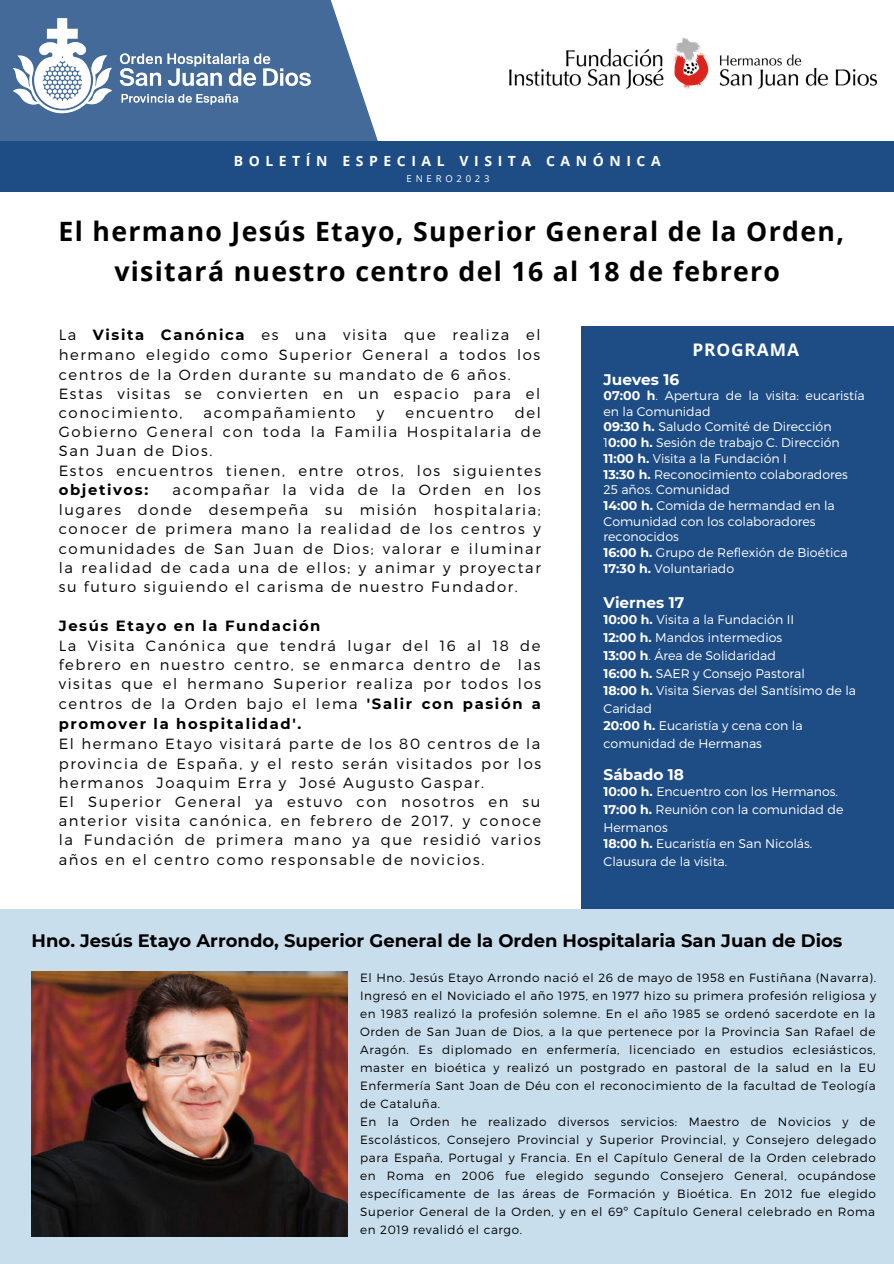
<style>
.page{position:relative;width:894px;height:1264px;background:#fff}
.page>*{position:absolute;margin:0;border:0;box-sizing:border-box;transform-origin:0 0}
.t1{font:700 26.55px/40.5px "Open Sans";letter-spacing:.05em;color:#000;text-align:center}
.t2{font:700 18px "Montserrat";color:#000}
.t3{font:700 17.4px "Open Sans";letter-spacing:.05em;color:#fff}
.t4{font:700 15.3px "Montserrat";color:#fff}
.t5{font:300 14.7px/19.5px "Montserrat";letter-spacing:.11em;color:#000}
.t6{font:700 14.7px "Montserrat";letter-spacing:.11em;color:#000}
.t7{font:700 13.95px "Open Sans";letter-spacing:.4em;color:#fff}
.t8{font:300 12.6px/15.8px "Montserrat";color:#fff}
.t9{font:300 12px/18px "Montserrat";letter-spacing:.05em;color:#000}
.t10{font:9.45px "Open Sans";letter-spacing:.4em;color:#fff}
.s1{font-weight:700}
</style>
<div class="page">
<div style="left:581px;top:326px;width:312px;height:582px;background:#1e4d86"></div>
<div style="left:0;top:142px;width:893px;height:49px;background:#1e4d86"></div>
<svg style="left:338px;top:22px;width:50px;height:120px"></svg>
<img style="left:0;top:0;width:338px;height:142px">
<div style="left:0;top:909px;width:893px;height:354px;background:#c9deec"></div>
<img style="left:32px;top:971px;width:315px;height:264px">
<img style="left:509px;top:37px;width:367px;height:53px">
<p class="t7" style="left:234px;top:151px;width:428px">BOLETÍN ESPECIAL VISITA CANÓNICA</p>
<p class="t10" style="left:406px;top:172px;width:84px">ENERO2023</p>
<h1 class="t1" style="left:59px;top:210px;width:786px">El hermano Jesús Etayo, Superior General de la Orden, visitará nuestro centro del 16 al 18 de febrero</h1>
<p class="t5" style="left:59px;top:324px;width:483px">La <span class="s1">Visita Canónica</span> es una visita que realiza el hermano elegido como Superior General a todos los centros de la Orden durante su mandato de 6 años.<br>Estas visitas se convierten en un espacio para el conocimiento,</p>
<p class="t5" style="left:203px;top:402px;width:153px">acompañamiento</p>
<p class="t5" style="left:377px;top:402px;width:9px">y</p>
<p class="t5" style="left:405px;top:402px;width:90px">encuentro</p>
<p class="t5" style="left:59px;top:402px;width:484px;text-indent:456px">del<br>Gobierno General con toda la Familia Hospitalaria de<br>San Juan de Dios.<br>Estos encuentros tienen, entre otros, los siguientes</p>
<p class="t6" style="left:59px;top:480px;width:91px">objetivos:</p>
<p class="t5" style="left:59px;top:479px;width:483px;text-align:justify;text-indent:114px">acompañar la vida de la Orden en los lugares donde desempeña su misión hospitalaria; conocer de primera mano la realidad de los centros y comunidades de San Juan de Dios; valorar e iluminar la realidad de cada una de ellos; y animar y proyectar su futuro siguiendo el carisma de nuestro Fundador.</p>
<p class="t6" style="left:59px;top:616px;width:263px">Jesús Etayo en la Fundación</p>
<p class="t5" style="left:59px;top:635px;width:484px;text-align:justify">La Visita Canónica que tendrá lugar del 16 al 18 de febrero en nuestro centro, se enmarca dentro de las visitas que el hermano Superior realiza por todos los centros de la Orden bajo el lema <span class="s1">'Salir con pasión a promover la hospitalidad'.</span></p>
<p class="t5" style="left:59px;top:733px;width:484px">El hermano Etayo visitará parte de los 80 centros de la provincia de España, y el resto serán visitados por los hermanos Joaquim Erra y José Augusto Gaspar.<br>El Superior General ya estuvo con nosotros en su anterior visita canónica, en febrero de 2017, y conoce la Fundación de primera mano ya que residió varios años en el centro como responsable de novicios.</p>
<p class="t3" style="left:692px;top:337px;width:108px">PROGRAMA</p>
<p class="t4" style="left:603px;top:370px;width:77px">Jueves 16</p>
<p class="t8" style="left:603px;top:387px;width:262px"><span class="s1">07:00 h</span>. Apertura de la visita: eucaristía en la Comunidad<br><span class="s1">09:30 h.</span> Saludo Comité de Dirección<br>1<span class="s1">0:00 h.</span> Sesión de trabajo C. Dirección<br><span class="s1">11:00 h.</span> Visita a la Fundación I<br><span class="s1">13:30 h.</span> Reconocimiento colaboradores<br>25 años. Comunidad<br><span class="s1">14:00 h.</span> Comida de hermandad en la<br>Comunidad con los colaboradores reconocidos<br><span class="s1">16:00 h.</span> Grupo de Reflexión de Bioética<br><span class="s1">17:30 h.</span> Voluntariado</p>
<p class="t4" style="left:603px;top:593px;width:82px">Viernes 17</p>
<p class="t8" style="left:603px;top:610px;width:254px;line-height:17.7px"><span class="s1">10:00 h.</span> Visita a la Fundación II<br><span class="s1">12:00 h.</span> Mandos intermedios<br><span class="s1">13:00 h</span>. Área de Solidaridad<br><span class="s1">16:00 h.</span> SAER y Consejo Pastoral<br><span class="s1">18:00 h.</span> Visita Siervas del Santísimo de la<br>Caridad<br><span class="s1">20:00 h.</span> Eucaristía y cena con la comunidad de Hermanas</p>
<p class="t4" style="left:603px;top:765px;width:82px">Sábado 18</p>
<p class="t8" style="left:603px;top:782px;width:241px;line-height:17.5px"><span class="s1">10:00 h.</span> Encuentro con los Hermanos.<br><span class="s1">17:00 h.</span> Reunión con la comunidad de<br>Hermanos<br><span class="s1">18:00 h.</span> Eucaristía en San Nicolás.<br>Clausura de la visita.</p>
<p class="t2" style="left:32px;top:929px;width:812px">Hno. Jesús Etayo Arrondo, Superior General de la Orden Hospitalaria San Juan de Dios</p>
<p class="t9" style="left:360px;top:968px;width:517px">El Hno. Jesús Etayo Arrondo nació el 26 de mayo de 1958 en Fustiñana (Navarra).<br>Ingresó en el Noviciado el año 1975, en 1977 hizo su primera profesión religiosa y en 1983 realizó la profesión solemne. En el año 1985 se ordenó sacerdote en la Orden de San Juan de Dios, a la que pertenece por la Provincia San Rafael de Aragón. Es diplomado en enfermería, licenciado en estudios eclesiásticos, master en bioética y realizó un postgrado en pastoral de la salud en la EU Enfermería Sant Joan de Déu con el reconocimiento de la facultad de Teología de Cataluña.<br>En la Orden he realizado diversos servicios: Maestro de Novicios y de Escolásticos, Consejero Provincial y Superior Provincial, y Consejero delegado para España, Portugal y Francia. En el Capítulo General de la Orden celebrado en Roma en 2006 fue elegido segundo Consejero General, ocupándose específicamente de las áreas de Formación y Bioética. En 2012 fue elegido Superior General de la Orden, y en el 69º Capítulo General celebrado en Roma en 2019 revalidó el cargo.</p>
</div>
